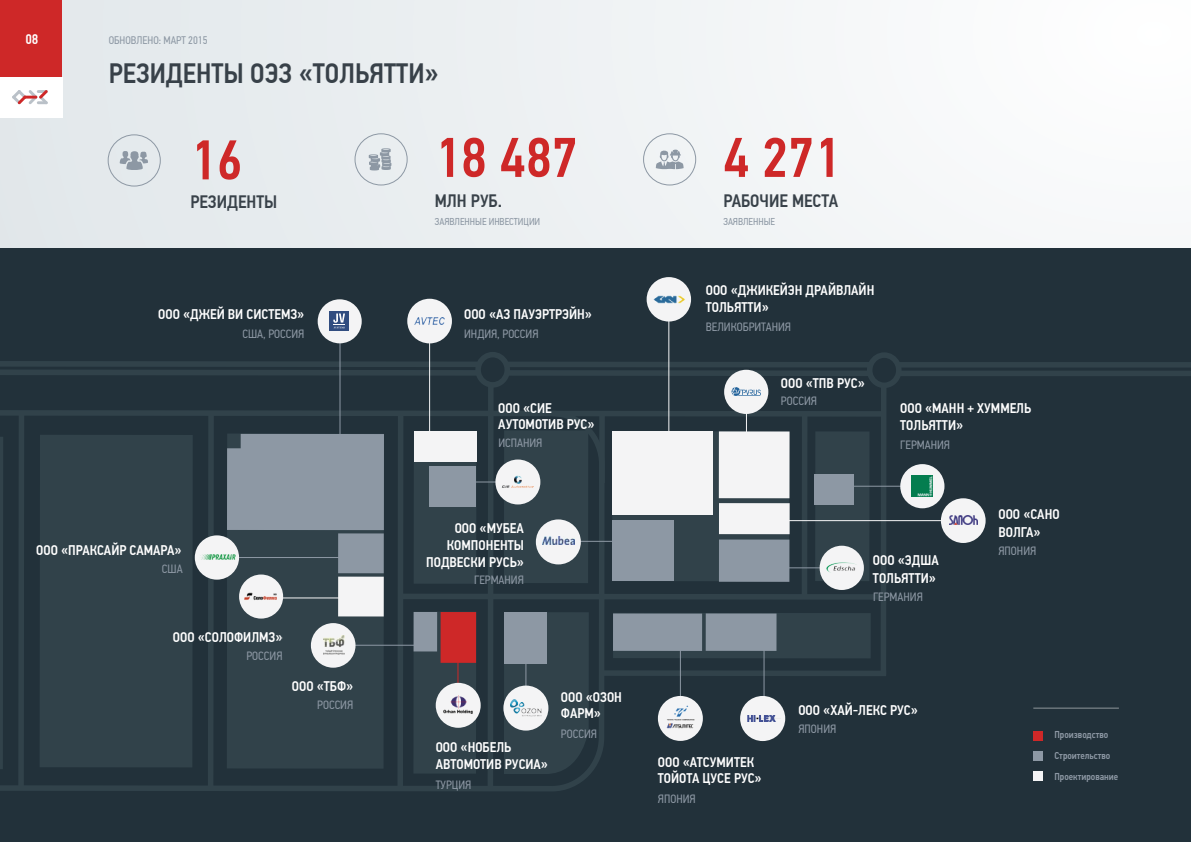
<style>
.page{position:relative;width:1191px;height:842px;background:#fff}
.page>*{position:absolute;margin:0;border:0;box-sizing:border-box;transform-origin:0 0}
.t1{font:500 56px "PF Din Text Cond Pro";color:#ce2828}
.t2{font:500 28px "PF Din Text Cond Pro";color:#384149}
.t3{font:500 18px "PF Din Text Cond Pro";color:#384149}
.t4{font:500 14px/16.8px "PF Din Text Cond Pro";color:#fff}
.t5{font:12px "PF Din Text Cond Pro";color:#8d98a4}
.t6{font:11px "PF Din Text Cond Pro";color:#8d98a4}
.t7{font:500 10px "PF Din Text Cond Pro";color:#8d98a4}
.t8{font:10px "PF Din Text Cond Pro";color:#8d98a4}
</style>
<div class="page">
<div style="left:0;top:0;width:1191px;height:842px;background:linear-gradient(to right,#e1e7ea,#fcfdfd)"></div>
<div style="left:0;top:248px;width:1191px;height:594px;background:#22313a"></div>
<div style="left:108px;top:134px;width:53px;height:53px;border:1px solid #8d98a4;border-radius:50%"></div>
<div style="left:354px;top:133px;width:54px;height:52px;border:1px solid #8d98a4;border-radius:50%"></div>
<div style="left:643px;top:133px;width:53px;height:52px;border:1px solid #8d98a4;border-radius:50%"></div>
<svg style="left:120px;top:151px;width:28px;height:20px"></svg>
<svg style="left:369px;top:148px;width:22px;height:22px"></svg>
<svg style="left:656px;top:150px;width:27px;height:20px"></svg>
<svg style="left:0;top:349px;width:1191px;height:39px"></svg>
<svg style="left:0;top:409px;width:565px;height:382px"></svg>
<svg style="left:18px;top:413px;width:6px;height:375px"></svg>
<div style="left:208px;top:413px;width:6px;height:375px;background:#31424a"></div>
<svg style="left:0;top:437px;width:3px;height:332px"></svg>
<div style="left:40px;top:435px;width:153px;height:332px;background:#31424a"></div>
<div style="left:227px;top:530px;width:157px;height:239px;background:#31424a"></div>
<div style="left:941px;top:498px;width:44px;height:45px;background:#f4f4f5;border-radius:50%"></div>
<img style="left:949px;top:515px;width:28px;height:10px">
<div style="left:646px;top:277px;width:45px;height:45px;background:#f4f4f5;border-radius:50%"></div>
<img style="left:653px;top:295px;width:32px;height:9px">
<div style="left:239px;top:574px;width:44px;height:45px;background:#f4f4f5;border-radius:50%"></div>
<img style="left:244px;top:592px;width:33px;height:8px">
<div style="left:227px;top:434px;width:157px;height:96px;background:#8d98a4"></div>
<div style="left:338px;top:533px;width:46px;height:40px;background:#8d98a4"></div>
<div style="left:338px;top:577px;width:46px;height:39px;background:#f4f4f5"></div>
<hr style="left:339px;top:339px;width:1px;height:110px;background:#8d98a4">
<hr style="left:231px;top:557px;width:110px;height:1px;background:#8d98a4">
<hr style="left:278px;top:597px;width:74px;height:1px;background:#f4f4f5">
<hr style="left:351px;top:645px;width:73px;height:1px;background:#8d98a4">
<hr style="left:831px;top:486px;width:91px;height:1px;background:#8d98a4">
<hr style="left:761px;top:520px;width:185px;height:1px;background:#f4f4f5">
<hr style="left:668px;top:317px;width:1px;height:162px;background:#f4f4f5">
<hr style="left:429px;top:317px;width:1px;height:130px;background:#f4f4f5">
<div style="left:318px;top:299px;width:44px;height:44px;background:#f4f4f5;border-radius:50%"></div>
<div style="left:329px;top:311px;width:20px;height:20px;background:#314d80"></div>
<svg style="left:333px;top:313px;width:12px;height:15px"></svg>
<div style="left:195px;top:535px;width:44px;height:45px;background:#f4f4f5;border-radius:50%"></div>
<img style="left:200px;top:554px;width:35px;height:5px">
<div style="left:311px;top:623px;width:44px;height:45px;background:#f4f4f5;border-radius:50%"></div>
<img style="left:323px;top:635px;width:21px;height:20px">
<div style="left:900px;top:464px;width:44px;height:44px;background:#f4f4f5;border-radius:50%"></div>
<img style="left:912px;top:475px;width:21px;height:21px">
<div style="left:724px;top:370px;width:44px;height:44px;background:#f4f4f5;border-radius:50%"></div>
<svg style="left:397px;top:385px;width:489px;height:404px"></svg>
<div style="left:407px;top:299px;width:45px;height:44px;background:#f4f4f5;border-radius:50%"></div>
<img style="left:415px;top:317px;width:30px;height:7px">
<div style="left:495px;top:459px;width:45px;height:45px;background:#f4f4f5;border-radius:50%"></div>
<img style="left:502px;top:475px;width:32px;height:13px">
<div style="left:536px;top:519px;width:45px;height:45px;background:#f4f4f5;border-radius:50%"></div>
<img style="left:542px;top:537px;width:32px;height:8px">
<hr style="left:1033px;top:708px;width:86px;height:1px;background:#fff">
<div style="left:1033px;top:731px;width:9px;height:9px;background:#ce2828"></div>
<div style="left:1033px;top:751px;width:9px;height:9px;background:#8d98a4"></div>
<div style="left:1033px;top:771px;width:9px;height:9px;background:#f4f4f5"></div>
<div style="left:0;top:0;width:62px;height:118px;background:#ce2828"></div>
<div style="left:0;top:77px;width:62px;height:41px;background:#fff"></div>
<svg style="left:12px;top:90px;width:36px;height:14px"></svg>
<p class="t4" style="left:25px;top:31px;width:15px">08</p>
<p class="t6" style="left:109px;top:34px;width:100px">ОБНОВЛЕНО: МАРТ 2015</p>
<h2 class="t2" style="left:109px;top:57px;width:331px">РЕЗИДЕНТЫ ОЭЗ «ТОЛЬЯТТИ»</h2>
<h1 class="t1" style="left:190px;top:126px;width:54px">16</h1>
<p class="t3" style="left:190px;top:191px;width:88px">РЕЗИДЕНТЫ</p>
<h1 class="t1" style="left:435px;top:124px;width:145px">18 487</h1>
<p class="t3" style="left:435px;top:190px;width:69px">МЛН РУБ.</p>
<h1 class="t1" style="left:723px;top:124px;width:118px">4 271</h1>
<p class="t3" style="left:723px;top:190px;width:116px">РАБОЧИЕ МЕСТА</p>
<p class="t8" style="left:435px;top:216px;width:107px">ЗАЯВЛЕННЫЕ ИНВЕСТИЦИИ</p>
<p class="t8" style="left:723px;top:216px;width:53px">ЗАЯВЛЕННЫЕ</p>
<p class="t4" style="left:158px;top:306px;width:148px">ООО «ДЖЕЙ ВИ СИСТЕМЗ»</p>
<p class="t4" style="left:464px;top:306px;width:129px">ООО «АЗ ПАУЭРТРЭЙН»</p>
<p class="t5" style="left:242px;top:326px;width:64px">США, РОССИЯ</p>
<p class="t5" style="left:464px;top:326px;width:76px">ИНДИЯ, РОССИЯ</p>
<p class="t4" style="left:498px;top:399px;width:98px">ООО «СИЕ<br>АУТОМОТИВ РУС»</p>
<p class="t5" style="left:498px;top:435px;width:46px">ИСПАНИЯ</p>
<p class="t4" style="left:706px;top:282px;width:170px">ООО «ДЖИКЕЙЭН ДРАЙВЛАЙН<br>ТОЛЬЯТТИ»</p>
<p class="t5" style="left:706px;top:320px;width:87px">ВЕЛИКОБРИТАНИЯ</p>
<p class="t4" style="left:781px;top:375px;width:85px">ООО «ТПВ РУС»</p>
<p class="t5" style="left:781px;top:394px;width:38px">РОССИЯ</p>
<p class="t4" style="left:900px;top:399px;width:132px;line-height:17.5px">ООО «МАНН + ХУММЕЛЬ<br>ТОЛЬЯТТИ»</p>
<p class="t5" style="left:900px;top:438px;width:51px">ГЕРМАНИЯ</p>
<p class="t4" style="left:36px;top:542px;width:147px">ООО «ПРАКСАЙР САМАРА»</p>
<p class="t5" style="left:162px;top:562px;width:22px">США</p>
<p class="t4" style="left:173px;top:628px;width:111px">ООО «СОЛОФИЛМЗ»</p>
<p class="t5" style="left:246px;top:649px;width:38px">РОССИЯ</p>
<p class="t4" style="left:292px;top:677px;width:63px">ООО «ТБФ»</p>
<p class="t5" style="left:317px;top:697px;width:38px">РОССИЯ</p>
<p class="t4" style="left:426px;top:520px;width:99px;text-align:right">ООО «МУБЕА<br>КОМПОНЕНТЫ<br>ПОДВЕСКИ РУСЬ»</p>
<p class="t5" style="left:474px;top:573px;width:51px">ГЕРМАНИЯ</p>
<p class="t4" style="left:436px;top:739px;width:114px">ООО «НОБЕЛЬ<br>АВТОМОТИВ РУСИА»</p>
<p class="t5" style="left:436px;top:778px;width:37px">ТУРЦИЯ</p>
<p class="t4" style="left:561px;top:688px;width:62px">ООО «ОЗОН<br>ФАРМ»</p>
<p class="t5" style="left:561px;top:726px;width:38px">РОССИЯ</p>
<p class="t4" style="left:658px;top:754px;width:105px">ООО «АТСУМИТЕК<br>ТОЙОТА ЦУСЕ РУС»</p>
<p class="t5" style="left:658px;top:792px;width:39px">ЯПОНИЯ</p>
<p class="t4" style="left:873px;top:551px;width:67px;line-height:18.5px">ООО «ЭДША<br>ТОЛЬЯТТИ»</p>
<p class="t5" style="left:873px;top:590px;width:51px">ГЕРМАНИЯ</p>
<p class="t4" style="left:798px;top:702px;width:121px">ООО «ХАЙ-ЛЕКС РУС»</p>
<p class="t5" style="left:798px;top:722px;width:39px">ЯПОНИЯ</p>
<p class="t4" style="left:998px;top:506px;width:63px;line-height:17.5px">ООО «САНО<br>ВОЛГА»</p>
<p class="t5" style="left:998px;top:543px;width:39px">ЯПОНИЯ</p>
<p class="t7" style="left:1054px;top:729px;width:55px">Производство</p>
<p class="t7" style="left:1054px;top:750px;width:57px">Строительство</p>
<p class="t7" style="left:1054px;top:771px;width:65px">Проектирование</p>
</div>
